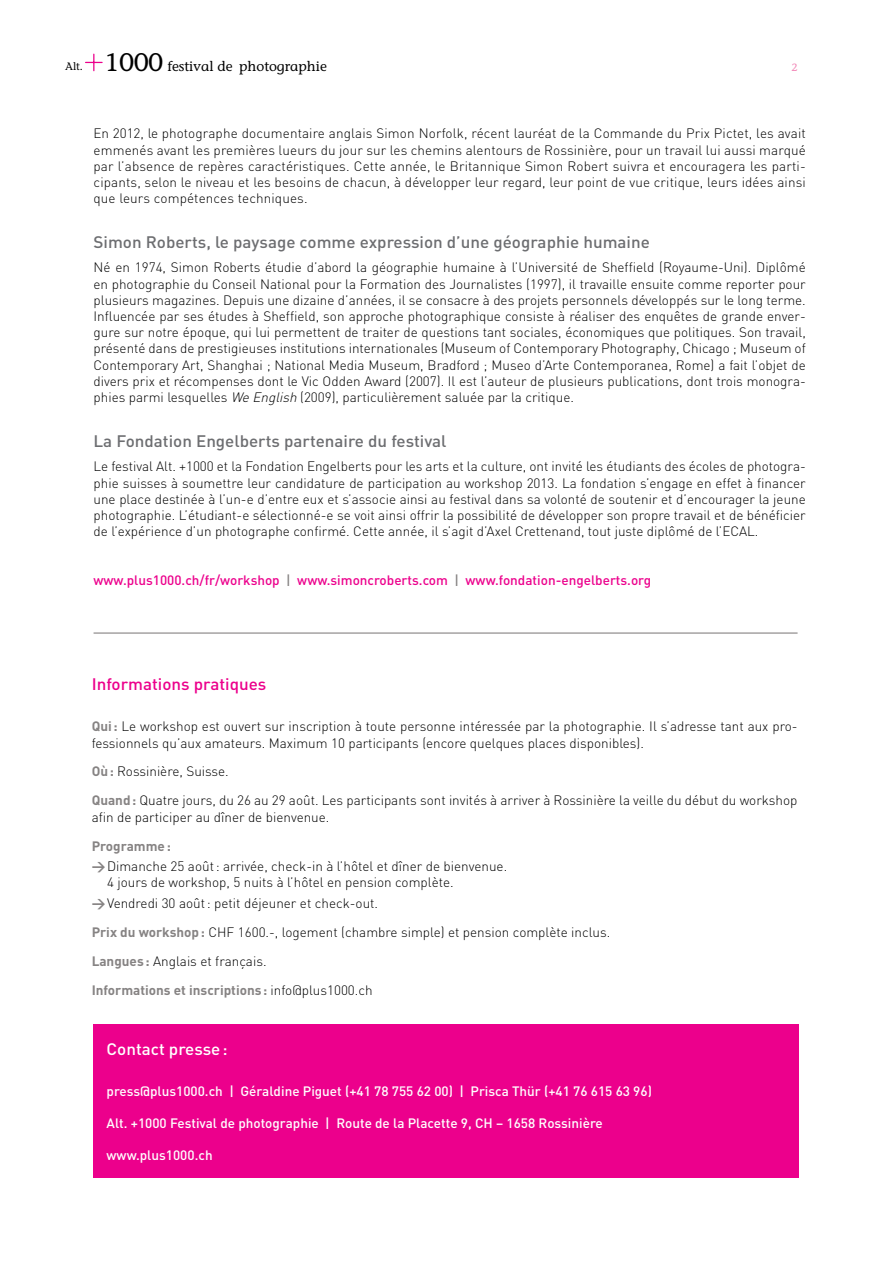
<style>
.page{position:relative;width:893px;height:1263px;background:#fff}
.page>*{position:absolute;margin:0;border:0;box-sizing:border-box;transform-origin:0 0}
.t1{font:500 16.5px "DIN";color:#6d6e71}
.t2{font:500 16.5px "DIN";color:#ec008c}
.t3{font:500 16.5px "DIN";color:#fff}
.t4{font:13.8px "Stone Informal";color:#000}
.t5{font:300 13.5px/16.2px "DIN";color:#000}
.t6{font:500 13.5px "DIN";color:#fff}
.t7{font:500 13.5px "DIN";color:#ec008c}
.t8{font:10.65px "Stone Informal";color:#000}
.t9{font:10.5px "Stone Informal";color:#f287b7}
.s1{font-size:25.35px}
.s2{font-style:italic}
.s3{color:#868383}
.s4{font-weight:700;color:#868383}
</style>
<div class="page">
<svg style="left:86px;top:54px;width:16px;height:17px"></svg>
<div style="left:94px;top:1025px;width:705px;height:153px;background:#ec008c"></div>
<hr style="left:94px;top:632px;width:704px;height:2px;background:#868383">
<p class="t8" style="left:65px;top:60px;width:19px">Alt.</p>
<p class="t4" style="left:105px;top:58px;width:224px"><span class="s1">1000</span> festival de photographie</p>
<p class="t9" style="left:791px;top:62px;width:8px">2</p>
<p class="t5" style="left:94px;top:125px;width:714px;text-align:justify">En 2012, le photographe documentaire anglais Simon Norfolk, récent lauréat de la Commande du Prix Pictet, les avait emmenés avant les premières lueurs du jour sur les chemins alentours de Rossinière, pour un travail lui aussi marqué par l’absence de repères caractéristiques. Cette année, le Britannique Simon Robert suivra et encouragera les parti&shy;cipants, selon le niveau et les besoins de chacun, à développer leur regard, leur point de vue critique, leurs idées ainsi que leurs compétences techniques.</p>
<p class="t1" style="left:94px;top:231px;width:558px">Simon Roberts, le paysage comme expression d’une géographie humaine</p>
<p class="t5" style="left:94px;top:259px;width:714px;text-align:justify">Né en 1974, Simon Roberts étudie d’abord la géographie humaine à l’Université de Sheffield (Royaume-Uni). Diplômé en photographie du Conseil National pour la Formation des Journalistes (1997), il travaille ensuite comme reporter pour plusieurs magazines. Depuis une dizaine d’années, il se consacre à des projets personnels développés sur le long terme.<br>Influencée par ses études à Sheffield, son approche photographique consiste à réaliser des enquêtes de grande enver&shy;gure sur notre époque, qui lui permettent de traiter de questions tant sociales, économiques que politiques. Son travail, présenté dans de prestigieuses institutions internationales (Museum of Contemporary Photography, Chicago ; Museum of Contemporary Art, Shanghai ; National Media Museum, Bradford ; Museo d’Arte Contemporanea, Rome) a fait l’objet de divers prix et récompenses dont le Vic Odden Award (2007). Il est l’auteur de plusieurs publications, dont trois monogra&shy;phies parmi lesquelles <span class="s2">We English</span> (2009), particulièrement saluée par la critique.</p>
<p class="t1" style="left:94px;top:430px;width:354px">La Fondation Engelberts partenaire du festival</p>
<p class="t5" style="left:94px;top:458px;width:714px;text-align:justify">Le festival Alt. +1000 et la Fondation Engelberts pour les arts et la culture, ont invité les étudiants des écoles de photogra&shy;phie suisses à soumettre leur candidature de participation au workshop 2013. La fondation s’engage en effet à financer une place destinée à l’un-e d’entre eux et s’associe ainsi au festival dans sa volonté de soutenir et d’encourager la jeune photographie. L’étudiant-e sélectionné-e se voit ainsi offrir la possibilité de développer son propre travail et de bénéficier de l’expérience d’un photographe confirmé. Cette année, il s’agit d’Axel Crettenand, tout juste diplômé de l’ECAL.</p>
<p class="t7" style="left:94px;top:571px;width:559px">www.plus1000.ch/fr/workshop <span class="s3">|</span> www.simoncroberts.com <span class="s3">|</span> www.fondation-engelberts.org</p>
<p class="t2" style="left:92px;top:674px;width:176px">Informations pratiques</p>
<p class="t5" style="left:92px;top:718px;width:707px"><span class="s4">Qui:</span> Le workshop est ouvert sur inscription à toute personne intéressée par la photographie. Il s’adresse tant aux pro&shy;fessionnels qu’aux amateurs. Maximum 10 participants (encore quelques places disponibles).</p>
<p class="t5" style="left:92px;top:757px;width:707px;line-height:29px"><span class="s4">Où:</span> Rossinière, Suisse.<br><span class="s4">Quand:</span> Quatre jours, du 26 au 29 août. Les participants sont invités à arriver à Rossinière la veille du début du workshop</p>
<p class="t5" style="left:92px;top:808px;width:239px">afin de participer au dîner de bienvenue.</p>
<p class="t5" style="left:92px;top:835px;width:417px;line-height:20.4px"><span class="s4">Programme:<br>&gt;</span>Dimanche 25 août: arrivée, check-in à l’hôtel et dîner de bienvenue.</p>
<p class="t5" style="left:92px;top:872px;width:363px;line-height:20.4px;text-indent:15px">4 jours de workshop, 5 nuits à l’hôtel en pension complète. <span class="s4">&gt;</span>Vendredi 30 août: petit déjeuner et check-out.</p>
<p class="t5" style="left:92px;top:917px;width:520px;line-height:29px"><span class="s4">Prix du workshop:</span> CHF 1600.-, logement (chambre simple) et pension complète inclus.<br><span class="s4">Langues:</span> Anglais et français.<br><span class="s4">I nformations et inscriptions:</span> info@plus1000.ch</p>
<p class="t3" style="left:107px;top:1038px;width:123px">Contact presse:</p>
<p class="t6" style="left:107px;top:1082px;width:547px">press@plus1000.ch | Géraldine Piguet (+41 78 755 62 00) | Prisca Thür (+41 76 615 63 96)</p>
<p class="t6" style="left:107px;top:1114px;width:498px">Alt. +1000 Festival de photographie | Route de la Placette 9, CH – 1658 Rossinière</p>
<p class="t6" style="left:107px;top:1147px;width:108px">www.plus1000.ch</p>
</div>
